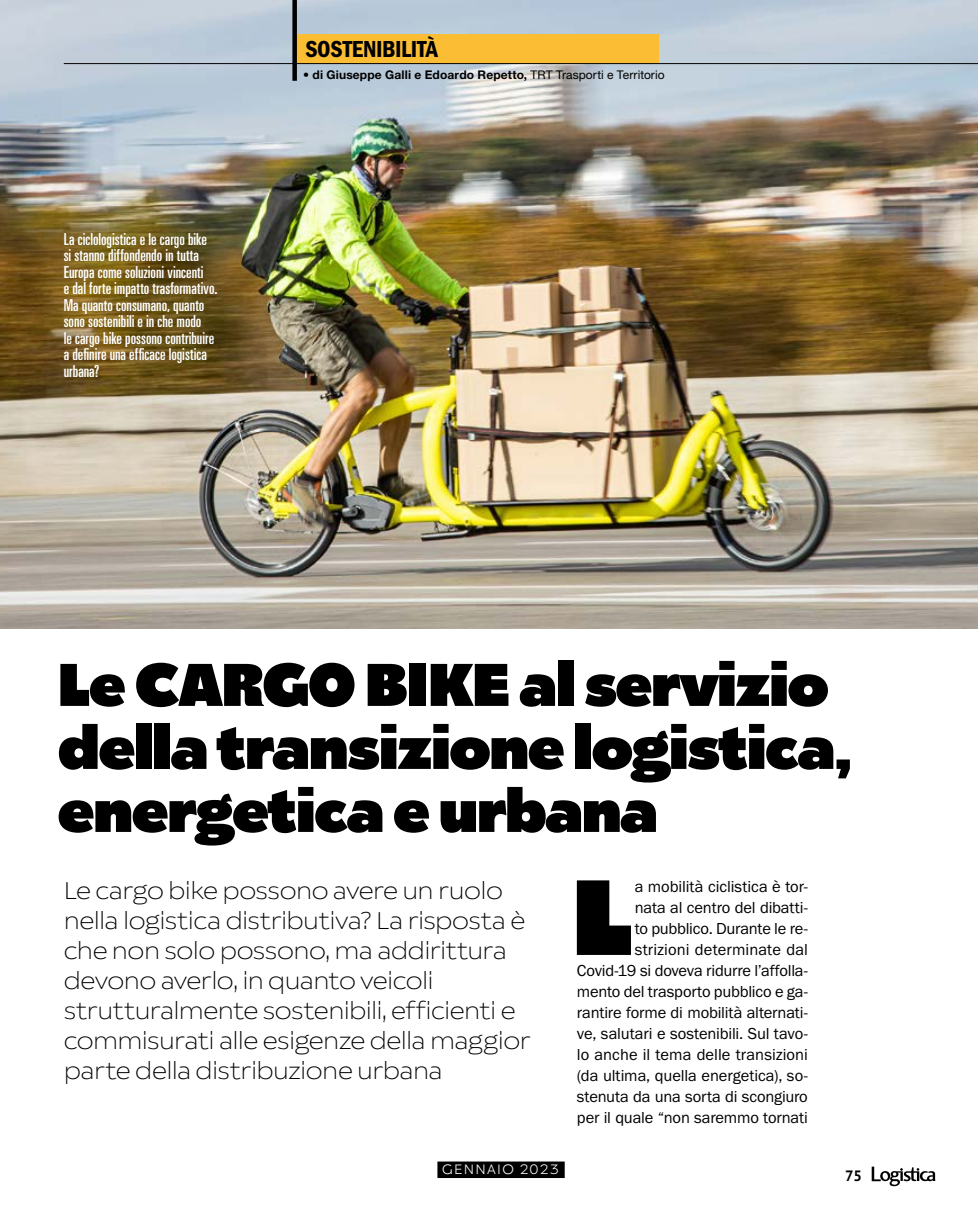
<style>
.page{position:relative;width:978px;height:1212px;background:#fff}
.page>*{position:absolute;margin:0;border:0;box-sizing:border-box;transform-origin:0 0}
.lo20_testo_-_Capolet{font:800 106.5px "Catalpa";color:#000}
.lo20_titolo_variabil{font:800 60px/63px "Catalpa";letter-spacing:-.025em;color:#000}
.lo20_sommario{font:200 24px/30px "Catalpa";letter-spacing:-.025em;color:#000}
.t1{font:24px "Franklin Gothic URW Con Dem";letter-spacing:-.02em;color:#000}
.lo20_testo_-_Capolet-2{font:16.5px/21px "Franklin Gothic URW Boo";letter-spacing:-.01em;color:#000;text-align:right}
.lo20_DIDA_generica{font:ultra-condensed 16.5px/16.5px "Univers LT Std";color:#fff}
.t2{font:700 15px "PT Sans Pro";color:#000}
.t3{font:300 13.5px "Catalpa";letter-spacing:.1em;color:#fff}
.t4{font:700 12px "Helvetica Neue LT Std";letter-spacing:.01em;color:#000}
.s1{font-weight:400}
</style>
<div class="page">
<img style="left:0;top:0;width:978px;height:628px">
<svg style="left:872px;top:1166px;width:63px;height:20px"></svg>
<div style="left:437px;top:1161px;width:128px;height:17px;background:#000"></div>
<div style="left:297px;top:34px;width:362px;height:29px;background:#fbbd33"></div>
<hr style="left:64px;top:63px;width:914px;height:1px;background:#000">
<div style="left:292px;top:0;width:5px;height:81px;background:#000"></div>
<p class="lo20_DIDA_generica" style="left:64px;top:230px;width:145px">La ciclologistica e le cargo bike si stanno diffondendo in tutta<br>Europa come soluzioni vincenti</p>
<p class="lo20_DIDA_generica" style="left:64px;top:280px;width:155px">e dal forte impatto trasformativo.</p>
<p class="lo20_DIDA_generica" style="left:64px;top:296px;width:142px">Ma quanto consumano, quanto sono sostenibili e in che modo</p>
<p class="lo20_DIDA_generica" style="left:64px;top:329px;width:152px">le cargo bike possono contribuire a definire una efficace logistica urbana?</p>
<h3 class="t1" style="left:305px;top:33px;width:134px">SOSTENIBILITÀ</h3>
<p class="t4" style="left:303px;top:67px;width:363px">• di Giuseppe Galli e Edoardo Repetto, <span class="s1">TRT Trasporti e Territorio</span></p>
<p class="lo20_titolo_variabil" style="left:57px;top:655px;width:796px">Le CARGO BIKE al servizio della transizione logistica, energetica e urbana</p>
<p class="lo20_testo_-_Capolet" style="left:572px;top:851px;width:63px">L</p>
<p class="lo20_testo_-_Capolet-2" style="left:577px;top:876px;width:233px">a mobilità ciclistica è tor-<br>nata al centro del dibatti-<br>to pubblico. Durante le re&shy;strizioni determinate dal<br>Covid-19 si doveva ridurre l’affolla&shy;mento del trasporto pubblico e ga&shy;rantire forme di mobilità alternati&shy;ve, salutari e sostenibili. Sul tavo&shy;lo anche il tema delle transizioni (da ultima, quella energetica), so&shy;stenuta da una sorta di scongiuro per il quale “non saremmo tornati</p>
<p class="lo20_sommario" style="left:64px;top:876px;width:469px">Le cargo bike possono avere un ruolo nella logistica distributiva? La risposta è che non solo possono, ma addirittura devono averlo, in quanto veicoli strutturalmente sostenibili, efficienti e commisurati alle esigenze della maggior parte della distribuzione urbana</p>
<p class="t3" style="left:442px;top:1161px;width:118px">GENNAIO 2023</p>
<p class="t2" style="left:845px;top:1166px;width:19px">75</p>
</div>
